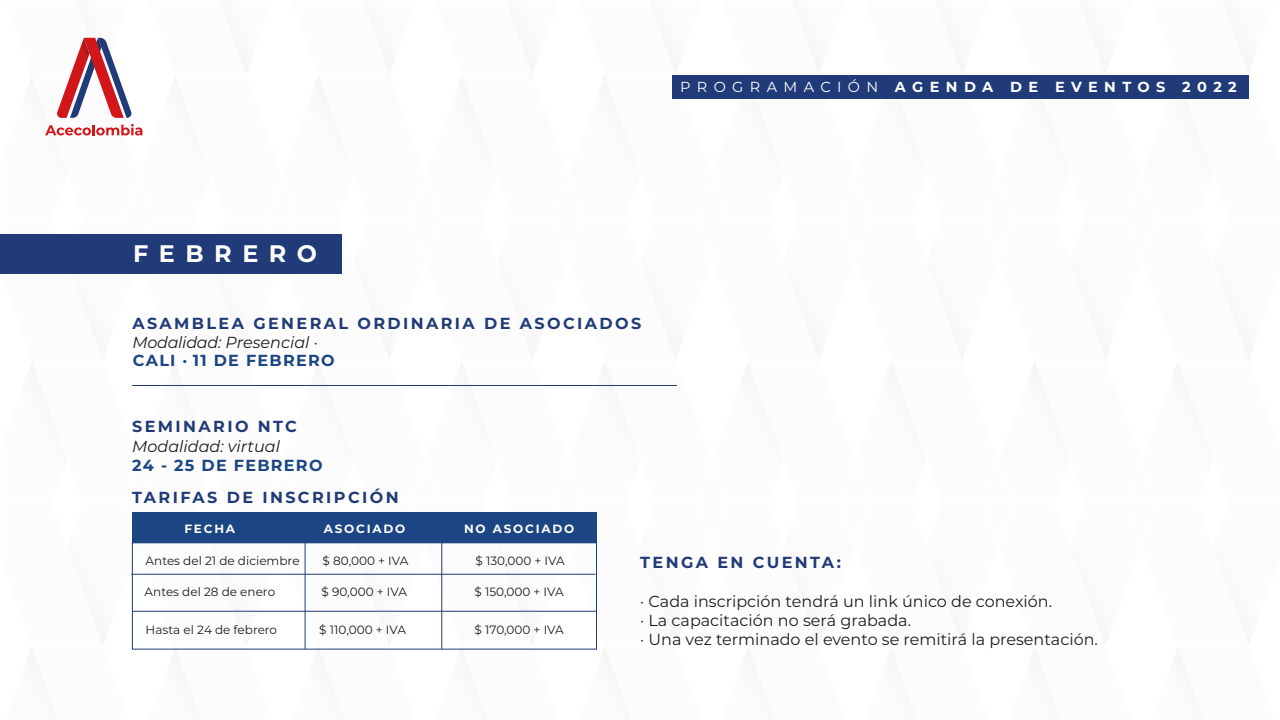
<style>
.page{position:relative;width:1280px;height:720px;background:#fff}
.page>*{position:absolute;margin:0;border:0;box-sizing:border-box;transform-origin:0 0}
.t1{font:700 23.9px "Montserrat";letter-spacing:.44em;color:#fff}
.t2{font:16px/19.2px "Montserrat";color:#1d1d1b}
.t3{font:700 16px "Montserrat";letter-spacing:.15em;color:#213b78}
.t4{font:italic 16px "Montserrat";color:#1d1d1b}
.t5{font:700 16px "Montserrat";letter-spacing:.08em;color:#1b4583}
.t6{font:700 14.5px "Montserrat";letter-spacing:.44em;color:#fff}
.t7{font:12px "Montserrat";color:#1d1d1b}
.t8{font:700 12px "Montserrat";letter-spacing:.15em;color:#fff}
.s1{font-weight:400}
</style>
<div class="page">
<svg style="left:45px;top:37px;width:552px;height:613px"></svg>
<div style="left:672px;top:75px;width:577px;height:24px;background:#213b78"></div>
<div style="left:0;top:234px;width:342px;height:40px;background:#213b78"></div>
<hr style="left:305px;top:543px;width:1px;height:106px;background:#213b78">
<hr style="left:442px;top:543px;width:1px;height:106px;background:#213b78">
<div style="left:132px;top:512px;width:465px;height:30px;background:#1b4583"></div>
<hr style="left:132px;top:611px;width:465px;height:1px;background:#213b78">
<hr style="left:131px;top:574px;width:465px;height:1px;background:#213b78">
<hr style="left:132px;top:385px;width:545px;height:1px;background:#213b78">
<p class="t6" style="left:680px;top:76px;width:558px"><span class="s1">PROGRAMACIÓN</span> AGENDA DE EVENTOS 2022</p>
<h1 class="t1" style="left:133px;top:236px;width:185px">FEBRERO</h1>
<h2 class="t3" style="left:132px;top:311px;width:510px">ASAMBLEA GENERAL ORDINARIA DE ASOCIADOS</h2>
<h2 class="t4" style="left:132px;top:331px;width:187px">Modalidad: Presencial ·</h2>
<h2 class="t5" style="left:133px;top:349px;width:203px">CALI · 11 DE FEBRERO</h2>
<h2 class="t3" style="left:132px;top:415px;width:166px">SEMINARIO NTC</h2>
<h2 class="t4" style="left:132px;top:435px;width:149px">Modalidad: virtual</h2>
<h2 class="t5" style="left:132px;top:454px;width:192px">24 - 25 DE FEBRERO</h2>
<h2 class="t3" style="left:132px;top:486px;width:268px">TARIFAS DE INSCRIPCIÓN</h2>
<p class="t8" style="left:184px;top:520px;width:52px">FECHA</p>
<p class="t8" style="left:324px;top:520px;width:83px">ASOCIADO</p>
<p class="t8" style="left:464px;top:520px;width:112px">NO ASOCIADO</p>
<p class="t7" style="left:146px;top:552px;width:155px">Antes del 21 de diciembre</p>
<p class="t7" style="left:323px;top:552px;width:87px">$ 80,000 + IVA</p>
<p class="t7" style="left:476px;top:552px;width:91px">$ 130,000 + IVA</p>
<p class="t7" style="left:145px;top:583px;width:132px">Antes del 28 de enero</p>
<p class="t7" style="left:322px;top:583px;width:87px">$ 90,000 + IVA</p>
<p class="t7" style="left:475px;top:583px;width:91px">$ 150,000 + IVA</p>
<p class="t7" style="left:146px;top:621px;width:133px">Hasta el 24 de febrero</p>
<p class="t7" style="left:319px;top:621px;width:88px">$ 110,000 + IVA</p>
<p class="t7" style="left:475px;top:621px;width:91px">$ 170,000 + IVA</p>
<h2 class="t3" style="left:640px;top:551px;width:202px">TENGA EN CUENTA:</h2>
<h2 class="t2" style="left:640px;top:591px;width:459px">· Cada inscripción tendrá un link único de conexión.<br>· La capacitación no será grabada.<br>· Una vez terminado el evento se remitirá la presentación.</h2>
</div>
